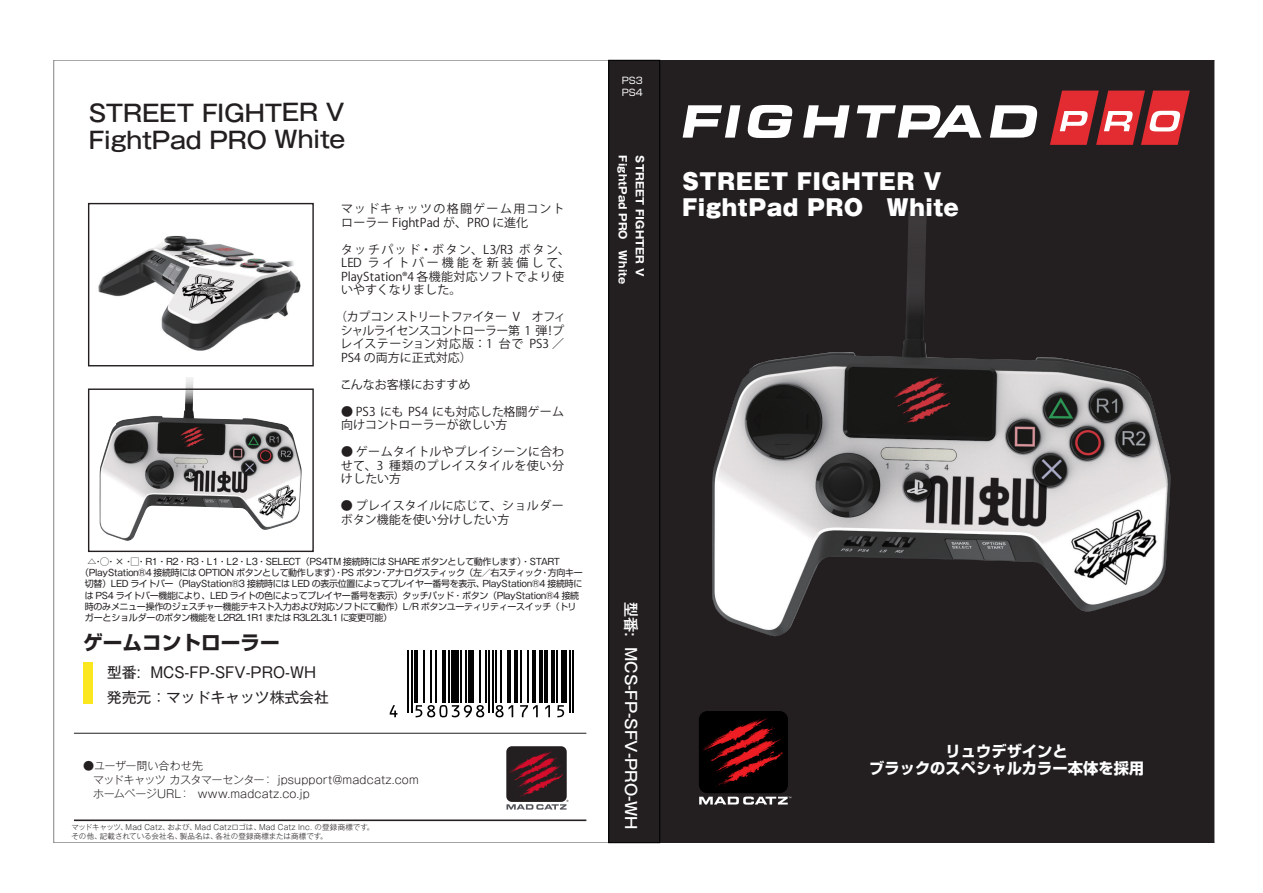
<style>
.page{position:relative;width:1263px;height:893px;background:#fff}
.page>*{position:absolute;margin:0;border:0;box-sizing:border-box;transform-origin:0 0}
.t1{font:500 23.1px/27px "Gothic MB101 Pro";letter-spacing:-.02em;color:#231f20}
.t2{font:900 21.6px/25.2px "Gothic MB101 Pro";letter-spacing:.05em;color:#fff}
.t3{font:700 19.65px "Shin Go Pro";color:#231f20}
.t4{font:700 15.3px/17.1px "Shin Go Pro";color:#fff;text-align:center}
.t5{font:500 15.3px "Gothic MB101 Pro";letter-spacing:-.005em;color:#fff}
.t6{font:14.85px/24.9px "Gothic MB101 Pro";color:#231f20}
.t7{font:12px/13.5px "Koz Go Pro";letter-spacing:.015em;color:#231f20}
.t8{font:12px/13.5px "Koz Go Pro";letter-spacing:-.03em;color:#231f20}
.t9{font:12px/13.5px "Koz Go Pro";letter-spacing:.065em;color:#231f20}
.t10{font:12px "Koz Go Pro";letter-spacing:-.005em;color:#231f20}
.t11{font:300 11.1px/13.8px "Gothic MB101 Pro";letter-spacing:.005em;color:#231f20}
.t12{font:700 10.5px "Gothic MB101 Pro";letter-spacing:.015em;color:#fff}
.t13{font:9.3px/11.1px "Shin Go Pro";color:#fff}
.t14{font:9px "Shin Go Pro";letter-spacing:-.04em;color:#231f20}
.t15{font:300 7.5px/9px "Gothic MB101 Pro";letter-spacing:.015em;color:#231f20}
.s1{font-family:"Gothic MB101 Pro"}
</style>
<div class="page">
<img style="left:100px;top:377px;width:202px;height:164px">
<img style="left:93px;top:202px;width:214px;height:165px">
<div style="left:88px;top:203px;width:226px;height:163px;border:1px solid #231f20"></div>
<div style="left:88px;top:388px;width:226px;height:164px;border:1px solid #231f20"></div>
<div style="left:83px;top:662px;width:10px;height:41px;background:#fbe71f"></div>
<hr style="left:74px;top:819px;width:512px;height:2px;background:#231f20">
<hr style="left:74px;top:733px;width:512px;height:1px;background:#231f20">
<div style="left:506px;top:746px;width:61px;height:56px;background:#231f20;border-radius:6px"></div>
<svg style="left:506px;top:750px;width:62px;height:60px"></svg>
<div style="left:608px;top:60px;width:606px;height:783px;background:#231f20"></div>
<div style="left:609px;top:60px;width:51px;height:783px;border:1px solid #000"></div>
<div style="left:699px;top:711px;width:89px;height:82px;background:#000001;border-radius:8px"></div>
<svg style="left:703px;top:718px;width:80px;height:69px"></svg>
<svg style="left:699px;top:797px;width:92px;height:8px"></svg>
<svg style="left:683px;top:105px;width:57px;height:33px"></svg>
<svg style="left:748px;top:105px;width:44px;height:33px"></svg>
<svg style="left:803px;top:105px;width:46px;height:33px"></svg>
<svg style="left:857px;top:105px;width:124px;height:33px"></svg>
<svg style="left:990px;top:105px;width:47px;height:33px"></svg>
<svg style="left:1050px;top:91px;width:140px;height:54px"></svg>
<img style="left:712px;top:208px;width:458px;height:429px">
<hr style="left:415px;top:650px;width:3px;height:53px;background:#030303">
<hr style="left:423px;top:650px;width:2px;height:53px;background:#030303">
<hr style="left:430px;top:650px;width:2px;height:53px;background:#030303">
<hr style="left:436px;top:650px;width:1px;height:53px;background:#030303">
<hr style="left:443px;top:650px;width:3px;height:53px;background:#030303">
<hr style="left:448px;top:650px;width:2px;height:53px;background:#030303">
<div style="left:451px;top:650px;width:7px;height:53px;background:#030303"></div>
<hr style="left:460px;top:650px;width:2px;height:53px;background:#030303">
<hr style="left:465px;top:650px;width:2px;height:53px;background:#030303">
<div style="left:469px;top:650px;width:5px;height:53px;background:#030303"></div>
<hr style="left:479px;top:650px;width:2px;height:53px;background:#030303">
<hr style="left:485px;top:650px;width:1px;height:53px;background:#030303">
<hr style="left:495px;top:650px;width:2px;height:53px;background:#030303">
<hr style="left:500px;top:650px;width:2px;height:53px;background:#030303">
<hr style="left:507px;top:650px;width:4px;height:53px;background:#030303">
<hr style="left:514px;top:650px;width:4px;height:53px;background:#030303">
<hr style="left:520px;top:650px;width:1px;height:53px;background:#030303">
<hr style="left:527px;top:650px;width:1px;height:53px;background:#030303">
<hr style="left:532px;top:650px;width:3px;height:53px;background:#030303">
<hr style="left:539px;top:650px;width:3px;height:53px;background:#030303">
<hr style="left:544px;top:650px;width:4px;height:53px;background:#030303">
<hr style="left:551px;top:650px;width:4px;height:53px;background:#030303">
<hr style="left:556px;top:650px;width:2px;height:53px;background:#030303">
<div style="left:562px;top:650px;width:5px;height:53px;background:#030303"></div>
<hr style="left:408px;top:650px;width:1px;height:63px;background:#030303">
<hr style="left:411px;top:650px;width:2px;height:63px;background:#030303">
<hr style="left:488px;top:650px;width:2px;height:63px;background:#030303">
<hr style="left:492px;top:650px;width:1px;height:63px;background:#030303">
<hr style="left:569px;top:650px;width:1px;height:63px;background:#030303">
<hr style="left:572px;top:650px;width:2px;height:63px;background:#030303">
<svg style="left:390px;top:705px;width:7px;height:12px"></svg>
<svg style="left:416px;top:705px;width:68px;height:12px"></svg>
<svg style="left:495px;top:705px;width:18px;height:12px"></svg>
<svg style="left:520px;top:705px;width:18px;height:12px"></svg>
<svg style="left:545px;top:705px;width:5px;height:12px"></svg>
<svg style="left:557px;top:705px;width:7px;height:12px"></svg>
<h1 class="t1" style="left:89px;top:97px;width:258px">STREET FIGHTER V<br>FightPad PRO White</h1>
<h3 class="t9" style="left:341px;top:202px;width:225px">マッドキャッツの格闘ゲーム用コントローラー FightPad が、PRO に進化　　　</h3>
<h3 class="t7" style="left:341px;top:243px;width:231px">タッチパッド・ボタン、L3/R3 ボタン、<br>LED ライトバー機能を新装備して、<br>PlayStation®4 各機能対応ソフトでより使いやすくなりました。</h3>
<h3 class="t8" style="left:340px;top:310px;width:227px;text-indent:-5px">（カプコン ストリートファイター V　オフィシャルライセンスコントローラー第 1 弾！プレイステーション対応版：1 台で PS3 ／<br>PS4 の両方に正式対応）</h3>
<h3 class="t10" style="left:340px;top:376px;width:132px">こんなお客様におすすめ</h3>
<h3 class="t7" style="left:341px;top:405px;width:224px">● PS3 にも PS4 にも対応した格闘ゲーム向けコントローラーが欲しい方</h3>
<h3 class="t7" style="left:341px;top:445px;width:225px;text-align:justify">● ゲームタイトルやプレイシーンに合わせて、3 種類のプレイスタイルを使い分けしたい方</h3>
<h3 class="t7" style="left:341px;top:499px;width:224px">● プレイスタイルに応じて、ショルダーボタン機能を使い分けしたい方</h3>
<p class="t14" style="left:87px;top:554px;width:474px">△・◯・×・□・<span class="s1">R1</span>・<span class="s1">R2</span>・<span class="s1">R3</span>・<span class="s1">L1</span>・<span class="s1">L2</span>・<span class="s1">L3</span>・<span class="s1">SELECT</span>（<span class="s1">PS4TM</span> 接続時には <span class="s1">SHARE</span> ボタンとして動作します）・<span class="s1">START</span></p>
<p class="t14" style="left:80px;top:565px;width:504px">（<span class="s1">PlayStation®4</span> 接続時には <span class="s1">OPTION</span> ボタンとして動作します）・<span class="s1">PS</span> ボタン・アナログスティック（左／右スティック・方向キー</p>
<p class="t14" style="left:85px;top:577px;width:499px">切替）<span class="s1">LED</span> ライトバー（<span class="s1">PlayStation®3</span> 接続時には <span class="s1">LED</span> の表示位置によってプレイヤー番号を表示、<span class="s1">PlayStation®4</span> 接続時に</p>
<p class="t14" style="left:85px;top:588px;width:496px">は <span class="s1">PS4</span> ライトバー機能により、<span class="s1">LED</span> ライトの色によってプレイヤー番号を表示）タッチパッド・ボタン（<span class="s1">PlayStation®4</span> 接続</p>
<p class="t14" style="left:85px;top:599px;width:493px">時のみメニュー操作のジェスチャー機能テキスト入力および対応ソフトにて動作）<span class="s1">L/R</span> ボタンユーティリティースイッチ（トリ</p>
<p class="t14" style="left:85px;top:610px;width:309px">ガーとショルダーのボタン機能を <span class="s1">L2R2L1R1</span> または <span class="s1">R3L2L3L1</span> に変更可能）</p>
<h3 class="t3" style="left:83px;top:627px;width:198px">ゲームコントローラー</h3>
<h3 class="t6" style="left:107px;top:658px;width:223px">型番: MCS-FP-SFV-PRO-WH発売元：マッドキャッツ株式会社</h3>
<p class="t11" style="left:93px;top:757px;width:327px;text-indent:-10px">●ユーザー問い合わせ先<br>マッドキャッツ カスタマーセンター： jpsupport@madcatz.comホームページURL： www.madcatz.co.jp</p>
<p class="t15" style="left:72px;top:822px;width:304px">マッドキャッツ、Mad Catz、および、Mad Catzロゴは、Mad Catz Inc. の登録商標です。その他、記載されている会社名、製品名は、各社の登録商標または商標です。</p>
<p class="t13" style="left:622px;top:74px;width:23px">PS3<br>PS4</p>
<p class="t12" style="left:632px;top:155px;width:130px;rotate:90deg">FightPad PRO　White</p>
<p class="t12" style="left:648px;top:155px;width:122px;rotate:90deg">STREET FIGHTER V</p>
<h3 class="t5" style="left:644px;top:602px;width:229px;rotate:90deg">型番: MCS-FP-SFV-PRO-WH</h3>
<h2 class="t2" style="left:683px;top:167px;width:278px">STREET FIGHTER V<br>FightPad PRO　White</h2>
<h3 class="t4" style="left:869px;top:741px;width:277px">リュウデザインと<br>ブラックのスペシャルカラー本体を採用</h3>
</div>
